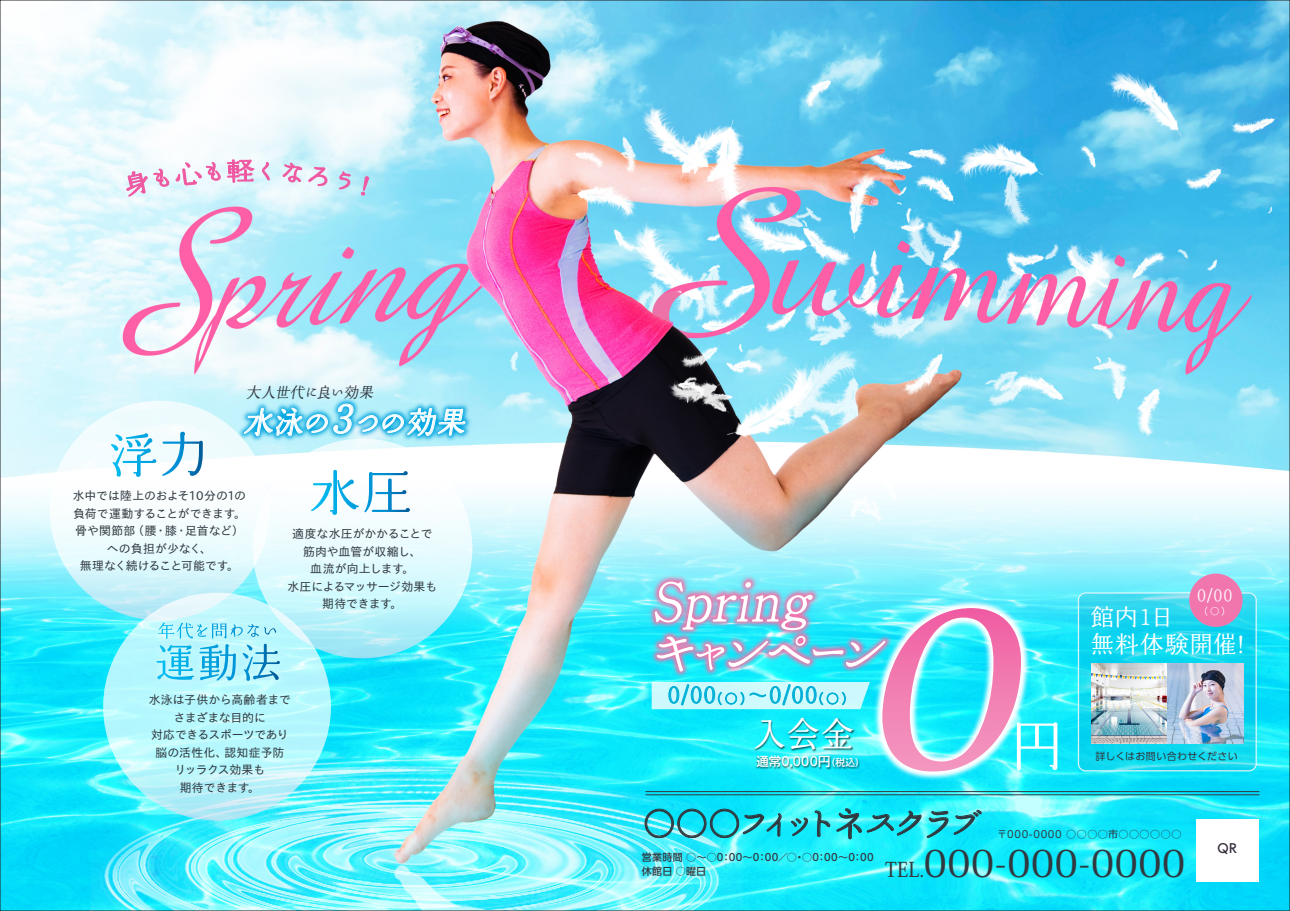
<style>
.page{position:relative;width:1290px;height:911px;background:#fff}
.page>*{position:absolute;margin:0;border:0;box-sizing:border-box;transform-origin:0 0}
.t1{font:italic 57.25px "Marumin Old 90 pv RKSJ H";color:#fff}
.t2{font:55.25px "Marumin Old 90 pv RKSJ H";color:#fff}
.t3{font:italic 51.75px "Marumin Old 90 pv RKSJ H";color:#fff}
.t4{font:500 37.25px "Koz Min Pro";letter-spacing:.015em;color:#313940}
.t5{font:35px "Marumin Old 90 pv RKSJ H";letter-spacing:-.205em;color:#313940}
.t6{font:34.62px "Marumin Old 90 pv RKSJ H";color:#fff}
.t7{font:italic 29.88px "Marumin Old 90 pv RKSJ H";color:#fff}
.t8{font:23.75px "Marumin Old 90 pv RKSJ H";color:#00afd6}
.t9{font:23.75px/27.5px "Marumin Old 90 pv RKSJ H";letter-spacing:.025em;color:#fff}
.t10{font:17.5px "Marumin Old 90 pv RKSJ H";color:#fff}
.t11{font:italic 15.12px "Marumin Old 90 pv RKSJ H";color:#313940}
.t12{font:500 12.38px "UD Shin Go Pro";letter-spacing:.02em;color:#fff}
.t13{font:500 12.38px "UD Shin Go Pro";color:#362c3c}
.t14{font:11.88px/17.5px "TB Gothic R";letter-spacing:-.015em;color:#313940;text-align:center}
.t15{font:10.12px "Marumin Old 90 pv RKSJ H";color:#fff}
.t16{font:500 10px/13.8px "UD Shin Go Pro";letter-spacing:.035em;color:#313940}
.t17{font:10px "UD Shin Go Pro";letter-spacing:.04em;color:#313940}
.s1{font-size:41.88px}
.s2{font-size:13.88px}
.s3{font-size:9.62px}
.s4{font-size:20.38px}
</style>
<div class="page">
<img style="left:0;top:0;width:1290px;height:911px">
<p class="t11" style="left:246px;top:384px;width:131px">大人世代に良い効果</p>
<h3 class="t7" style="left:243px;top:407px;width:229px">水泳の<span class="s1">3</span>つの効果</h3>
<p class="t14" style="left:73px;top:487px;width:175px">水中では陸上のおよそ10分の1の負荷で運動することができます。骨や関節部（腰・膝・足首など）への負担が少なく、<br>無理なく続けること可能です。</p>
<p class="t14" style="left:287px;top:525px;width:151px">適度な水圧がかかることで筋肉や血管が収縮し、<br>血流が向上します。<br>水圧によるマッサージ効果も期待できます。</p>
<p class="t14" style="left:149px;top:691px;width:143px">水泳は子供から高齢者までさまざまな目的に<br>対応できるスポーツであり脳の活性化、認知症予防リッラクス効果も<br>期待できます。</p>
<h1 class="t1" style="left:650px;top:573px;width:170px">Spring</h1>
<h3 class="t3" style="left:646px;top:627px;width:250px">キャンペーン</h3>
<h3 class="t8" style="left:668px;top:683px;width:187px">0/00<span class="s2">（○）</span>〜0/00<span class="s2">（○）</span></h3>
<h3 class="t6" style="left:752px;top:717px;width:103px">入会金</h3>
<p class="t12" style="left:756px;top:751px;width:110px">通常0,000円<span class="s3">（税込）</span></p>
<h2 class="t2" style="left:1010px;top:718px;width:56px">円</h2>
<h3 class="t10" style="left:1197px;top:587px;width:37px">0/00</h3>
<p class="t15" style="left:1199px;top:605px;width:33px">（○）</p>
<h3 class="t9" style="left:1090px;top:603px;width:156px">館内1日<br>無料体験開催!</h3>
<p class="t17" style="left:1095px;top:747px;width:144px">詳しくはお問い合わせください</p>
<h3 class="t5" style="left:642px;top:806px;width:343px">○○○フィットネスクラブ</h3>
<p class="t17" style="left:997px;top:826px;width:186px">〒000-0000 ○○○○市○○○○○○</p>
<h3 class="t4" style="left:885px;top:836px;width:301px"><span class="s4">TEL.</span>000-000-0000</h3>
<p class="t16" style="left:642px;top:850px;width:233px">営業時間 ○～○0：00～0：00／○・○0：00～0：00休館日 ○曜日</p>
<p class="t13" style="left:1217px;top:838px;width:21px">QR</p>
</div>
